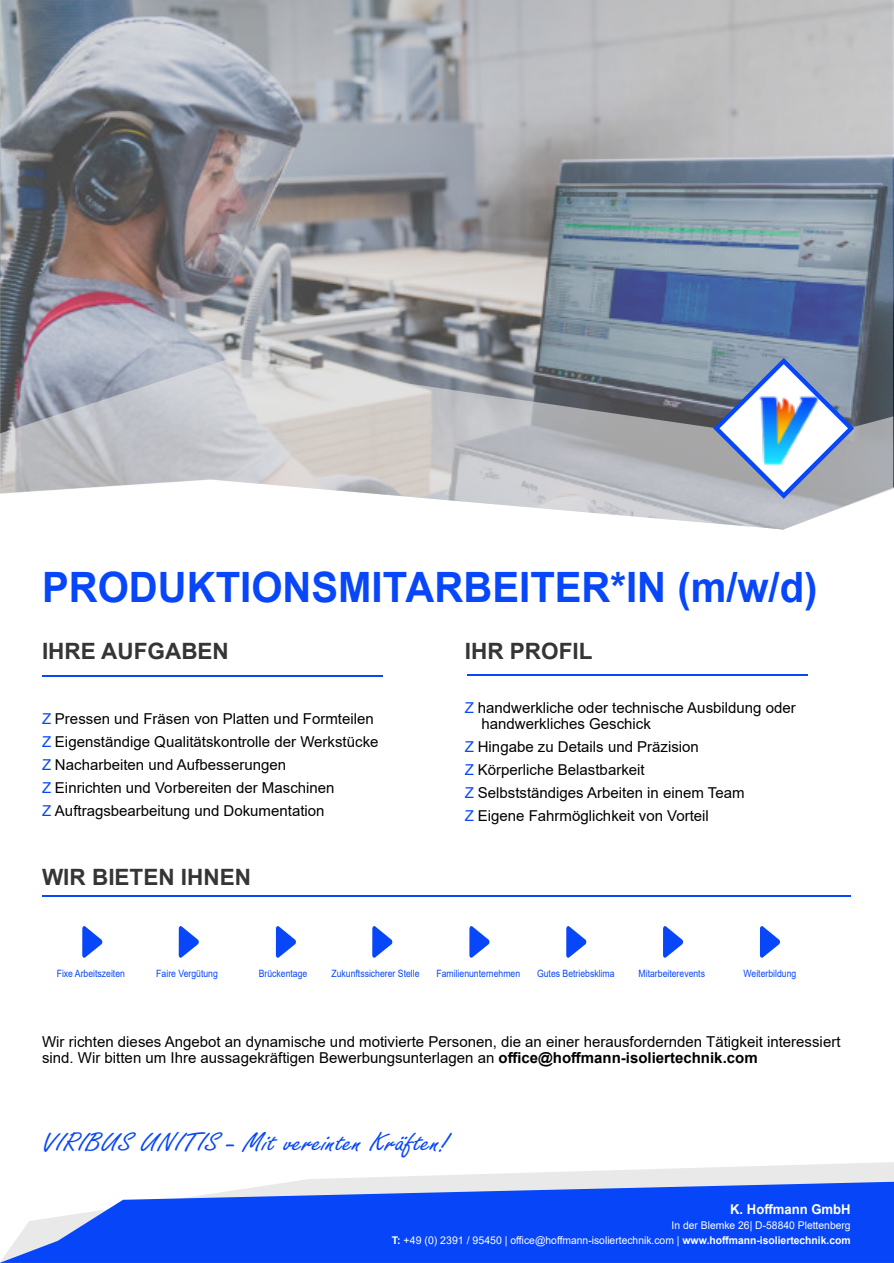
<style>
.page{position:relative;width:894px;height:1263px;background:#fff}
.page>*{position:absolute;margin:0;border:0;box-sizing:border-box;transform-origin:0 0}
.t1{font:700 41.85px "Arial";color:#0746f9;scale:.96 1}
.t2{font:27.9px "Freestyle Script";color:#0746f9;scale:1.21 1}
.t3{font:700 22.5px "Arial";color:#363535}
.t4{font:15px/23px "Arial";color:#000}
.t5{font:700 13.5px "Arial";color:#fff}
.t6{font:10.65px/14.9px "Arial";color:#fff;text-align:right}
.t7{font:10.05px "Arial";color:#0746f9;scale:.86 1}
.s1{color:#0746f9}
.s2{font-weight:700}
</style>
<div class="page">
<svg style="left:299px;top:1162px;width:594px;height:19px;fill:#e9e9e9"></svg>
<svg style="left:0;top:1181px;width:893px;height:82px;background:#3466f7"></svg>
<hr style="left:467px;top:674px;width:340px;height:2px;background:#0746f9">
<hr style="left:42px;top:895px;width:808px;height:2px;background:#0746f9">
<svg style="left:0;top:0;width:892px;height:529px;background:#a3a6ad"></svg>
<hr style="left:42px;top:675px;width:340px;height:2px;background:#0746f9">
<svg style="left:713px;top:358px;width:140px;height:141px"></svg>
<img style="left:752px;top:388px;width:72px;height:81px">
<svg style="left:469px;top:926px;width:20px;height:32px"></svg>
<svg style="left:566px;top:926px;width:20px;height:32px"></svg>
<svg style="left:663px;top:926px;width:20px;height:32px"></svg>
<svg style="left:759px;top:926px;width:21px;height:32px"></svg>
<svg style="left:82px;top:926px;width:21px;height:32px"></svg>
<svg style="left:179px;top:926px;width:20px;height:32px"></svg>
<svg style="left:276px;top:926px;width:20px;height:32px"></svg>
<svg style="left:372px;top:926px;width:20px;height:32px"></svg>
<h1 class="t1" style="left:42px;top:571px;width:809px">PRODUKTIONSMITARBEITER*IN (m/w/d)</h1>
<h3 class="t3" style="left:42px;top:643px;width:188px">IHRE AUFGABEN</h3>
<p class="t4" style="left:42px;top:709px;width:338px"><span class="s1">Z</span> Pressen und Fräsen von Platten und Formteilen <span class="s1">Z</span> Eigenständige Qualitätskontrolle der Werkstücke <span class="s1">Z</span> Nacharbeiten und Aufbesserungen<br><span class="s1">Z</span> Einrichten und Vorbereiten der Maschinen<br><span class="s1">Z</span> Auftragsbearbeitung und Dokumentation</p>
<h3 class="t3" style="left:42px;top:868px;width:210px">WIR BIETEN IHNEN</h3>
<h3 class="t3" style="left:464px;top:643px;width:129px">IHR PROFIL</h3>
<p class="t4" style="left:481px;top:702px;width:315px;line-height:15.5px;text-indent:-17px"><span class="s1">Z</span> handwerkliche oder technische Ausbildung oder handwerkliches Geschick</p>
<p class="t4" style="left:464px;top:736px;width:281px"><span class="s1">Z</span> Hingabe zu Details und Präzision<br><span class="s1">Z</span> Körperliche Belastbarkeit<br><span class="s1">Z</span> Selbstständiges Arbeiten in einem Team <span class="s1">Z</span> Eigene Fahrmöglichkeit von Vorteil</p>
<p class="t7" style="left:57px;top:969px;width:81px">Fixe Arbeitszeiten</p>
<p class="t7" style="left:156px;top:969px;width:73px">Faire Vergütung</p>
<p class="t7" style="left:259px;top:969px;width:58px">Brückentage</p>
<p class="t7" style="left:331px;top:969px;width:104px">Zukunftssicherer Stelle</p>
<p class="t7" style="left:436px;top:969px;width:99px">Familienunternehmen</p>
<p class="t7" style="left:537px;top:969px;width:92px">Gutes Betriebsklima</p>
<p class="t7" style="left:638px;top:969px;width:79px">Mitarbeiterevents</p>
<p class="t7" style="left:743px;top:969px;width:63px">Weiterbildung</p>
<p class="t4" style="left:42px;top:1034px;width:799px;line-height:16.6px">Wir richten dieses Angebot an dynamische und motivierte Personen, die an einer herausfordernden Tätigkeit interessiert sind. Wir bitten um Ihre aussagekräftigen Bewerbungsunterlagen an <span class="s2">office@hoffmann-isoliertechnik.com</span></p>
<h2 class="t2" style="left:42px;top:1132px;width:337px">VIRIBUS UNITIS - Mit vereinten Kräften!</h2>
<p class="t5" style="left:729px;top:1204px;width:122px">K. Hoffmann GmbH</p>
<p class="t6" style="left:392px;top:1219px;width:460px">In der Blemke 26| D-58840 Plettenberg<br><span class="s2">T:</span> +49 (0) 2391 / 95450 | office@hoffmann-isoliertechnik.com | <span class="s2">www.hoffmann-isoliertechnik.com</span></p>
</div>
